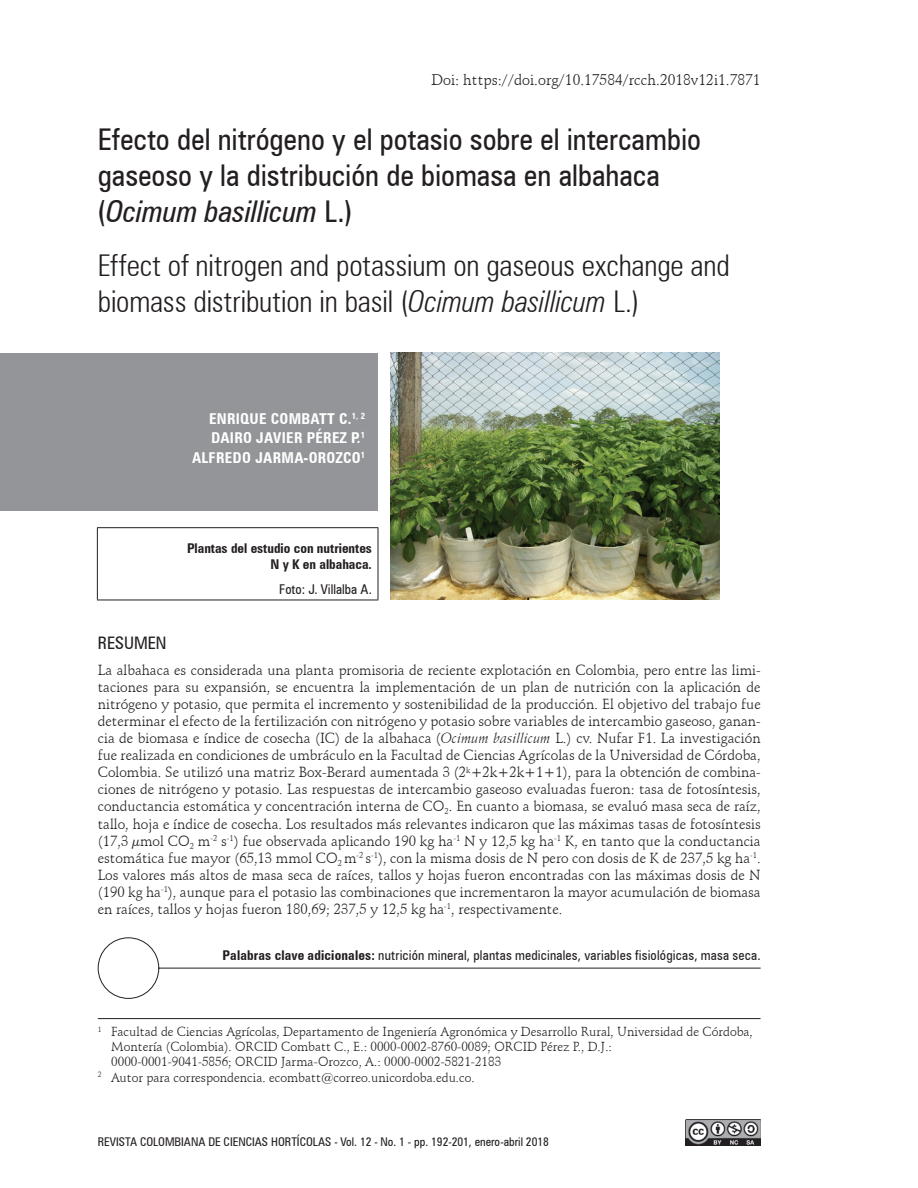
<style>
.page{position:relative;width:918px;height:1188px;background:#fff}
.page>*{position:absolute;margin:0;border:0;box-sizing:border-box;transform-origin:0 0}
.t1{font:condensed 30px/36px "Zurich BT";color:#231f20}
.t2{font:300 condensed 30px/36px "Zurich BT";letter-spacing:-.005em;color:#231f20}
.t3{font:condensed 17.25px "Zurich BT";color:#231f20}
.t4{font:700 condensed 15px/19.5px "Zurich BT";letter-spacing:.02em;color:#fff;text-align:right}
.t5{font:15px "Schneidler BT";color:#231f20}
.t6{font:14.25px/17.1px "Schneidler BT";color:#231f20;text-align:justify}
.t7{font:condensed 13.5px "Zurich BT";letter-spacing:.015em;color:#231f20}
.t8{font:700 condensed 13.5px/16.2px "Zurich BT";color:#231f20;text-align:right}
.t9{font:12.75px "Schneidler BT";color:#231f20}
.t10{font:condensed 12px "Zurich BT";color:#231f20}
.s1{font-style:italic}
.s2{font-weight:700}
</style>
<div class="page">
<img style="left:685px;top:1119px;width:76px;height:26px">
<div style="left:0;top:353px;width:378px;height:158px;background:#939598"></div>
<svg style="left:378px;top:511px;width:13px;height:89px"></svg>
<hr style="left:97px;top:527px;width:281px;height:1px;background:#231f20">
<hr style="left:97px;top:528px;width:1px;height:72px;background:#231f20">
<hr style="left:378px;top:528px;width:1px;height:72px;background:#231f20">
<hr style="left:97px;top:600px;width:281px;height:1px;background:#231f20">
<hr style="left:98px;top:1018px;width:663px;height:1px;background:#231f20">
<img style="left:391px;top:352px;width:329px;height:248px">
<svg style="left:97px;top:937px;width:664px;height:62px"></svg>
<p class="t5" style="left:431px;top:70px;width:331px">Doi: https://doi.org/10.17584/rcch.2018v12i1.7871</p>
<h1 class="t1" style="left:98px;top:121px;width:605px">Efecto del nitrógeno y el potasio sobre el intercambio gaseoso y la distribución de biomasa en albahaca (<span class="s1">Ocimum basillicum</span> L.)</h1>
<h1 class="t2" style="left:98px;top:247px;width:633px">Effect of nitrogen and potassium on gaseous exchange and biomass distribution in basil (<span class="s1">Ocimum basillicum</span> L.)</h1>
<p class="t4" style="left:192px;top:409px;width:175px">ENRIQUE COMBATT C.<sup>1,</sup> <sup>2<br></sup>DAIRO JAVIER PÉREZ P.<sup>1<br></sup>ALFREDO JARMA-OROZCO<sup>1</sup></p>
<p class="t8" style="left:187px;top:540px;width:186px">Plantas del estudio con nutrientes<br>N y K en albahaca.</p>
<p class="t7" style="left:279px;top:581px;width:94px">Foto: J. Villalba A.</p>
<p class="t3" style="left:98px;top:632px;width:70px">RESUMEN</p>
<p class="t6" style="left:98px;top:661px;width:664px">La albahaca es considerada una planta promisoria de reciente explotación en Colombia, pero entre las limi&shy;taciones para su expansión, se encuentra la implementación de un plan de nutrición con la aplicación de nitrógeno y potasio, que permita el incremento y sostenibilidad de la producción. El objetivo del trabajo fue determinar el efecto de la fertilización con nitrógeno y potasio sobre variables de intercambio gaseoso, ganan&shy;cia de biomasa e índice de cosecha (IC) de la albahaca (<span class="s1">Ocimum basillicum</span> L.) cv. Nufar F1. La investigación fue realizada en condiciones de umbráculo en la Facultad de Ciencias Agrícolas de la Universidad de Córdoba, Colombia. Se utilizó una matriz Box-Berard aumentada 3 (2<sup>k</sup>+2k+2k+1+1), para la obtención de combina&shy;ciones de nitrógeno y potasio. Las respuestas de intercambio gaseoso evaluadas fueron: tasa de fotosíntesis, conductancia estomática y concentración interna de CO<sub>2</sub>. En cuanto a biomasa, se evaluó masa seca de raíz, tallo, hoja e índice de cosecha. Los resultados más relevantes indicaron que las máximas tasas de fotosíntesis (17,3 μmol CO<sub>2</sub> m<sup>-2</sup> s<sup>-1</sup>) fue observada aplicando 190 kg ha<sup>-1</sup> N y 12,5 kg ha<sup>-1</sup> K, en tanto que la conductancia estomática fue mayor (65,13 mmol CO<sub>2</sub> m<sup>-2</sup> s<sup>-1</sup>), con la misma dosis de N pero con dosis de K de 237,5 kg ha<sup>-1</sup>.<br>Los valores más altos de masa seca de raíces, tallos y hojas fueron encontradas con las máximas dosis de N (190 kg ha<sup>-1</sup>), aunque para el potasio las combinaciones que incrementaron la mayor acumulación de biomasa en raíces, tallos y hojas fueron 180,69; 237,5 y 12,5 kg ha<sup>-1</sup>, respectivamente.</p>
<p class="t7" style="left:223px;top:947px;width:540px"><span class="s2">Palabras clave adicionales:</span> nutrición mineral, plantas medicinales, variables fisiológicas, masa seca.</p>
<p class="t9" style="left:98px;top:1024px;width:657px"><sup>1</sup> Facultad de Ciencias Agrícolas, Departamento de Ingeniería Agronómica y Desarrollo Rural, Universidad de Córdoba,</p>
<p class="t9" style="left:111px;top:1039px;width:502px">Montería (Colombia). ORCID Combatt C., E.: 0000-0002-8760-0089; ORCID Pérez P., D.J.:</p>
<p class="t9" style="left:111px;top:1054px;width:391px">0000-0001-9041-5856; ORCID Jarma-Orozco, A.: 0000-0002-5821-2183</p>
<p class="t9" style="left:98px;top:1069px;width:379px"><sup>2</sup> Autor para correspondencia. ecombatt@correo.unicordoba.edu.co.</p>
<p class="t10" style="left:98px;top:1135px;width:453px">REVISTA COLOMBIANA DE CIENCIAS HORTÍCOLAS - Vol. 12 - No. 1 - pp. 192-201, enero-abril 2018</p>
</div>
